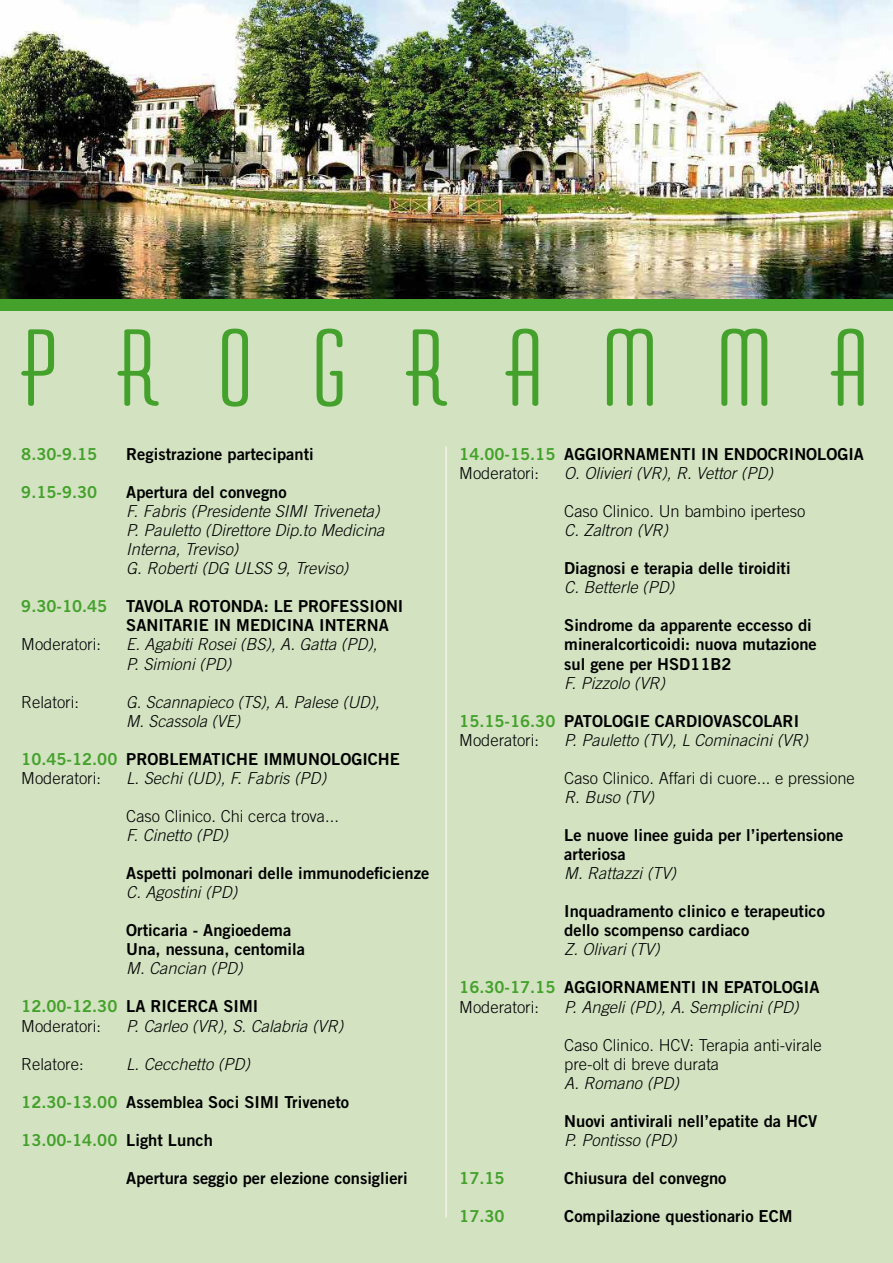
<style>
.page{position:relative;width:893px;height:1263px;background:#fff}
.page>*{position:absolute;margin:0;border:0;box-sizing:border-box;transform-origin:0 0}
.t1{font:700 106.2px "Huxley Vert ICG";letter-spacing:.44em;color:#44a12b;scale:1.25 1}
.t2{font:16.5px/19px "Trade Gothic Bold Two";color:#000}
.t3{font:italic 300 16.5px/19px "Trade Gothic";color:#000}
.t4{font:300 16.5px/19px "Trade Gothic";color:#000}
.t5{font:16.5px "Trade Gothic Bold Two";color:#44a12b}
.s1{color:#44a12b}
.s2{color:#000}
</style>
<div class="page">
<div style="left:0;top:298px;width:893px;height:965px;background:#d3e3c2"></div>
<div style="left:0;top:298px;width:893px;height:13px;background:#44a12b"></div>
<hr style="left:446px;top:446px;width:1px;height:771px;background:#fff">
<img style="left:0;top:0;width:893px;height:298px">
<h1 class="t1" style="left:21px;top:309px;width:680px">PROGRAMMA</h1>
<p class="t5" style="left:21px;top:444px;width:78px">8.30-9.15</p>
<p class="t2" style="left:126px;top:444px;width:189px">Registrazione partecipanti</p>
<p class="t5" style="left:21px;top:482px;width:78px">9.15-9.30</p>
<p class="t2" style="left:126px;top:482px;width:162px">Apertura del convegno</p>
<p class="t3" style="left:126px;top:501px;width:260px">F. Fabris (Presidente SIMI Triveneta)<br>P. Pauletto (Direttore Dip.to Medicina<br>Interna, Treviso)<br>G. Roberti (DG ULSS 9, Treviso)</p>
<p class="t2" style="left:126px;top:597px;width:279px;text-indent:-105px"><span class="s1">9.30-10.45</span> TAVOLA ROTONDA: LE PROFESSIONI<br>SANITARIE IN MEDICINA INTERNA</p>
<p class="t4" style="left:21px;top:635px;width:81px">Moderatori:</p>
<p class="t3" style="left:126px;top:635px;width:253px">E. Agabiti Rosei (BS), A. Gatta (PD),<br>P. Simioni (PD)</p>
<p class="t4" style="left:21px;top:692px;width:59px">Relatori:</p>
<p class="t3" style="left:126px;top:692px;width:255px">G. Scannapieco (TS), A. Palese (UD),<br>M. Scassola (VE)</p>
<p class="t2" style="left:21px;top:749px;width:380px"><span class="s1">10.45-12.00</span> PROBLEMATICHE IMMUNOLOGICHE</p>
<p class="t4" style="left:21px;top:768px;width:81px">Moderatori:</p>
<p class="t3" style="left:126px;top:768px;width:201px">L. Sechi (UD), F. Fabris (PD)</p>
<p class="t4" style="left:126px;top:806px;width:214px">Caso Clinico. Chi cerca trova...</p>
<p class="t3" style="left:126px;top:825px;width:103px">F. Cinetto (PD)</p>
<p class="t2" style="left:126px;top:863px;width:304px">Aspetti polmonari delle immunodeficienze</p>
<p class="t3" style="left:126px;top:882px;width:112px">C. Agostini (PD)</p>
<p class="t2" style="left:126px;top:920px;width:180px">Orticaria - Angioedema<br>Una, nessuna, centomila</p>
<p class="t3" style="left:126px;top:959px;width:118px">M. Cancian (PD)</p>
<p class="t2" style="left:21px;top:997px;width:238px"><span class="s1">12.00-12.30</span> LA RICERCA SIMI</p>
<p class="t4" style="left:21px;top:1016px;width:81px">Moderatori:</p>
<p class="t3" style="left:126px;top:1016px;width:218px">P. Carleo (VR), S. Calabria (VR)</p>
<p class="t4" style="left:21px;top:1054px;width:64px">Relatore:</p>
<p class="t3" style="left:126px;top:1054px;width:125px">L. Cecchetto (PD)</p>
<p class="t2" style="left:21px;top:1092px;width:329px"><span class="s1">12.30-13.00</span> Assemblea Soci SIMI Triveneto</p>
<p class="t5" style="left:21px;top:1130px;width:193px">13.00-14.00 <span class="s2">Light Lunch</span></p>
<p class="t2" style="left:126px;top:1168px;width:283px">Apertura seggio per elezione consiglieri</p>
<p class="t2" style="left:459px;top:444px;width:406px"><span class="s1">14.00-15.15</span> AGGIORNAMENTI IN ENDOCRINOLOGIA</p>
<p class="t4" style="left:459px;top:463px;width:81px">Moderatori:</p>
<p class="t3" style="left:564px;top:463px;width:210px">O. Olivieri (VR), R. Vettor (PD)</p>
<p class="t4" style="left:564px;top:501px;width:243px">Caso Clinico. Un bambino iperteso</p>
<p class="t3" style="left:564px;top:520px;width:105px">C. Zaltron (VR)</p>
<p class="t2" style="left:564px;top:558px;width:228px">Diagnosi e terapia delle tiroiditi</p>
<p class="t3" style="left:564px;top:578px;width:112px">C. Betterle (PD)</p>
<p class="t2" style="left:564px;top:616px;width:254px">Sindrome da apparente eccesso di mineralcorticoidi: nuova mutazione sul gene per HSD11B2</p>
<p class="t3" style="left:564px;top:673px;width:102px">F. Pizzolo (VR)</p>
<p class="t2" style="left:459px;top:711px;width:341px"><span class="s1">15.15-16.30</span> PATOLOGIE CARDIOVASCOLARI</p>
<p class="t4" style="left:459px;top:730px;width:81px">Moderatori:</p>
<p class="t3" style="left:564px;top:730px;width:245px">P. Pauletto (TV), L Cominacini (VR)</p>
<p class="t4" style="left:564px;top:768px;width:292px">Caso Clinico. Affari di cuore... e pressione</p>
<p class="t3" style="left:564px;top:787px;width:91px">R. Buso (TV)</p>
<p class="t2" style="left:564px;top:825px;width:281px">Le nuove linee guida per l’ipertensione arteriosa</p>
<p class="t3" style="left:564px;top:863px;width:113px">M. Rattazzi (TV)</p>
<p class="t2" style="left:564px;top:901px;width:262px">Inquadramento clinico e terapeutico dello scompenso cardiaco</p>
<p class="t3" style="left:564px;top:940px;width:97px">Z. Olivari (TV)</p>
<p class="t2" style="left:459px;top:978px;width:362px"><span class="s1">16.30-17.15</span> AGGIORNAMENTI IN EPATOLOGIA</p>
<p class="t4" style="left:459px;top:997px;width:81px">Moderatori:</p>
<p class="t3" style="left:564px;top:997px;width:236px">P. Angeli (PD), A. Semplicini (PD)</p>
<p class="t4" style="left:564px;top:1035px;width:259px">Caso Clinico. HCV: Terapia anti-virale pre-olt di breve durata</p>
<p class="t3" style="left:564px;top:1073px;width:116px">A. Romano (PD)</p>
<p class="t2" style="left:564px;top:1111px;width:254px">Nuovi antivirali nell’epatite da HCV</p>
<p class="t3" style="left:564px;top:1130px;width:114px">P. Pontisso (PD)</p>
<p class="t5" style="left:459px;top:1168px;width:47px">17.15</p>
<p class="t2" style="left:564px;top:1168px;width:164px">Chiusura del convegno</p>
<p class="t5" style="left:459px;top:1206px;width:47px">17.30</p>
<p class="t2" style="left:564px;top:1206px;width:230px">Compilazione questionario ECM</p>
</div>
